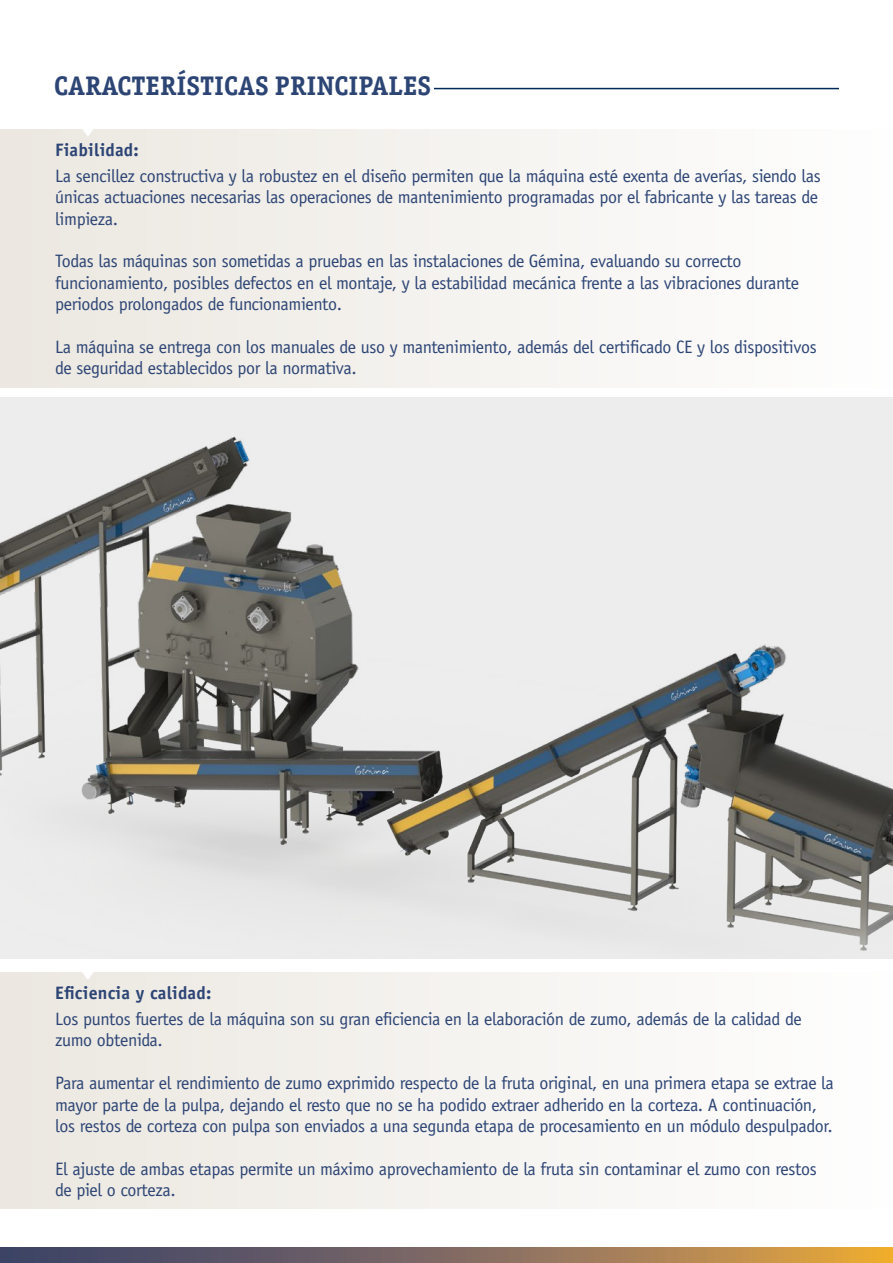
<style>
.page{position:relative;width:893px;height:1263px;background:#fff}
.page>*{position:absolute;margin:0;border:0;box-sizing:border-box;transform-origin:0 0}
.t1{font:700 27px "Officina Serif Std";color:#2d4575}
.t2{font:18px/21.5px "Officina Sans Std";letter-spacing:-.02em;color:#2d4575}
.t3{font:700 18px "Officina Sans Std";letter-spacing:.01em;color:#2d4575}
</style>
<div class="page">
<svg style="left:0;top:1247px;width:893px;height:16px;background:#876e5b"></svg>
<hr style="left:153px;top:88px;width:686px;height:1px;background:#002a5a">
<div style="left:54px;top:75px;width:379px;height:21px;background:#fff"></div>
<div style="left:0;top:129px;width:893px;height:258px;background:linear-gradient(to right,#ece7e1,#fefefe)"></div>
<svg style="left:81px;top:129px;width:13px;height:8px"></svg>
<div style="left:0;top:972px;width:893px;height:237px;background:linear-gradient(to right,#ece7e1,#fefefe)"></div>
<svg style="left:81px;top:972px;width:13px;height:8px"></svg>
<img style="left:0;top:398px;width:893px;height:561px">
<h1 class="t1" style="left:54px;top:69px;width:379px">CARACTERÍSTICAS PRINCIPALES</h1>
<p class="t3" style="left:55px;top:139px;width:85px">Fiabilidad:</p>
<p class="t2" style="left:55px;top:165px;width:767px">La sencillez constructiva y la robustez en el diseño permiten que la máquina esté exenta de averías, siendo las únicas actuaciones necesarias las operaciones de mantenimiento programadas por el fabricante y las tareas de limpieza.</p>
<p class="t2" style="left:55px;top:250px;width:745px">Todas las máquinas son sometidas a pruebas en las instalaciones de Gémina, evaluando su correcto funcionamiento, posibles defectos en el montaje, y la estabilidad mecánica frente a las vibraciones durante periodos prolongados de funcionamiento.</p>
<p class="t2" style="left:55px;top:336px;width:763px">La máquina se entrega con los manuales de uso y mantenimiento, además del certificado CE y los dispositivos de seguridad establecidos por la normativa.</p>
<p class="t3" style="left:55px;top:982px;width:158px">Eficiencia y calidad:</p>
<p class="t2" style="left:55px;top:1008px;width:748px">Los puntos fuertes de la máquina son su gran eficiencia en la elaboración de zumo, además de la calidad de zumo obtenida.</p>
<p class="t2" style="left:55px;top:1072px;width:780px">Para aumentar el rendimiento de zumo exprimido respecto de la fruta original, en una primera etapa se extrae la mayor parte de la pulpa, dejando el resto que no se ha podido extraer adherido en la corteza. A continuación, los restos de corteza con pulpa son enviados a una segunda etapa de procesamiento en un módulo despulpador.</p>
<p class="t2" style="left:55px;top:1158px;width:763px">El ajuste de ambas etapas permite un máximo aprovechamiento de la fruta sin contaminar el zumo con restos de piel o corteza.</p>
</div>
